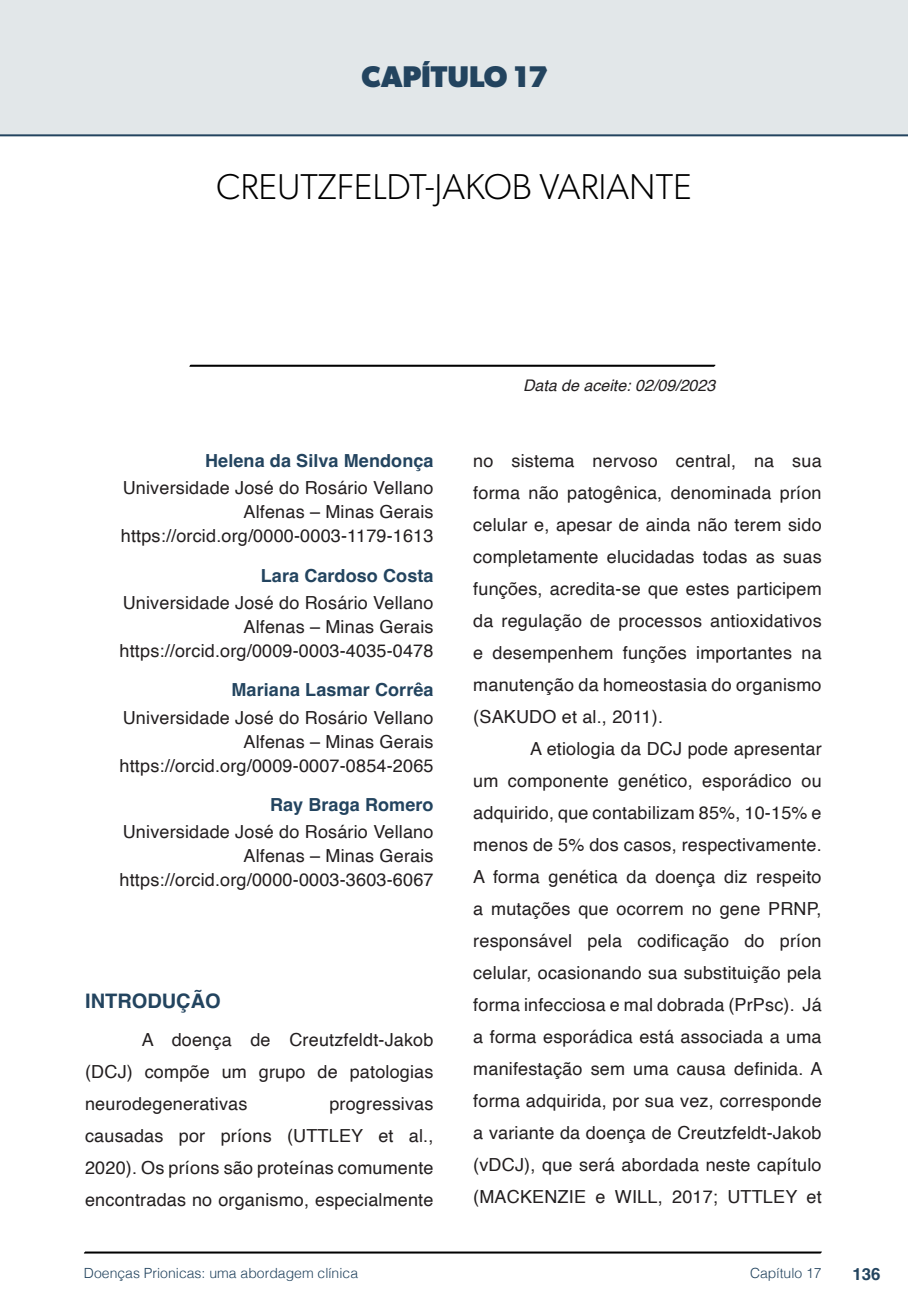
<style>
.page{position:relative;width:908px;height:1304px;background:#fff}
.page>*{position:absolute;margin:0;border:0;box-sizing:border-box;transform-origin:0 0}
.t1{font:300 36px "Gibson";color:#000}
.t2{font:700 30px "Gibson";color:#23445f}
.t3{font:700 20px "Helvetica";color:#23445f}
.t4{font:18px/32px "Helvetica";letter-spacing:.01em;color:#231f20;text-align:right}
.t5{font:700 18px "Helvetica";letter-spacing:.005em;color:#23445f}
.t6{font:700 16.8px "Helvetica";color:#23445f}
.t7{font:italic 16px "Helvetica";color:#231f20}
.t8{font:300 14px "Helvetica";color:#23445f}
</style>
<div class="page">
<svg style="left:84px;top:1251px;width:737px;height:3px;background:#515151"></svg>
<svg style="left:189px;top:364px;width:526px;height:3px;background:#4f4f4f"></svg>
<div style="left:0;top:0;width:907px;height:136px;background:#e2e7e9"></div>
<div style="left:44px;top:72px;width:68px;height:61px;background:#e2e7e9"></div>
<h2 class="t2" style="left:361px;top:58px;width:188px">CAPÍTULO 17</h2>
<h1 class="t1" style="left:216px;top:165px;width:476px">CREUTZFELDT-JAKOB VARIANTE</h1>
<p class="t5" style="left:205px;top:450px;width:230px">Helena da Silva Mendonça</p>
<p class="t4" style="left:121px;top:477px;width:314px;line-height:24px">Universidade José do Rosário Vellano<br>Alfenas – Minas Gerais https://orcid.org/0000-0003-1179-1613</p>
<p class="t5" style="left:261px;top:564px;width:174px">Lara Cardoso Costa</p>
<p class="t4" style="left:119px;top:591px;width:315px;line-height:24px">Universidade José do Rosário Vellano<br>Alfenas – Minas Gerais https://orcid.org/0009-0003-4035-0478</p>
<p class="t5" style="left:231px;top:679px;width:203px">Mariana Lasmar Corrêa</p>
<p class="t4" style="left:119px;top:706px;width:315px;line-height:24px">Universidade José do Rosário Vellano<br>Alfenas – Minas Gerais https://orcid.org/0009-0007-0854-2065</p>
<p class="t5" style="left:270px;top:794px;width:165px">Ray Braga Romero</p>
<p class="t4" style="left:119px;top:821px;width:315px;line-height:24px">Universidade José do Rosário Vellano<br>Alfenas – Minas Gerais https://orcid.org/0000-0003-3603-6067</p>
<p class="t3" style="left:85px;top:989px;width:137px">INTRODUÇÃO</p>
<p class="t4" style="left:85px;top:1024px;width:350px;text-align:justify;text-indent:57px">A doença de Creutzfeldt-Jakob (DCJ) compõe um grupo de patologias neurodegenerativas</p>
<p class="t4" style="left:85px;top:1088px;width:350px;text-align:justify;text-indent:244px">progressivas causadas por príons (UTTLEY et al., 2020). Os príons são proteínas comumente encontradas no organismo, especialmente</p>
<p class="t7" style="left:523px;top:373px;width:194px">Data de aceite: 02/09/2023</p>
<p class="t4" style="left:473px;top:445px;width:350px;text-align:justify">no sistema nervoso central, na sua forma não patogênica, denominada príon celular e, apesar de ainda não terem sido completamente elucidadas todas as suas funções, acredita-se que estes participem da regulação de processos antioxidativos e desempenhem funções importantes na manutenção da homeostasia do organismo (SAKUDO et al., 2011).</p>
<p class="t4" style="left:473px;top:733px;width:351px;text-align:justify;text-indent:57px">A etiologia da DCJ pode apresentar um componente genético, esporádico ou adquirido, que contabilizam 85%, 10-15% e menos de 5% dos casos, respectivamente.<br>A forma genética da doença diz respeito a mutações que ocorrem no gene PRNP, responsável pela codificação do príon celular, ocasionando sua substituição pela forma infecciosa e mal dobrada (PrPsc). Já a forma esporádica está associada a uma manifestação sem uma causa definida. A forma adquirida, por sua vez, corresponde a variante da doença de Creutzfeldt-Jakob (vDCJ), que será abordada neste capítulo (MACKENZIE e WILL, 2017; UTTLEY et</p>
<p class="t8" style="left:84px;top:1261px;width:275px">Doenças Prionicas: uma abordagem clínica</p>
<p class="t8" style="left:749px;top:1261px;width:73px">Capítulo 17</p>
<p class="t6" style="left:851px;top:1264px;width:30px">136</p>
</div>
